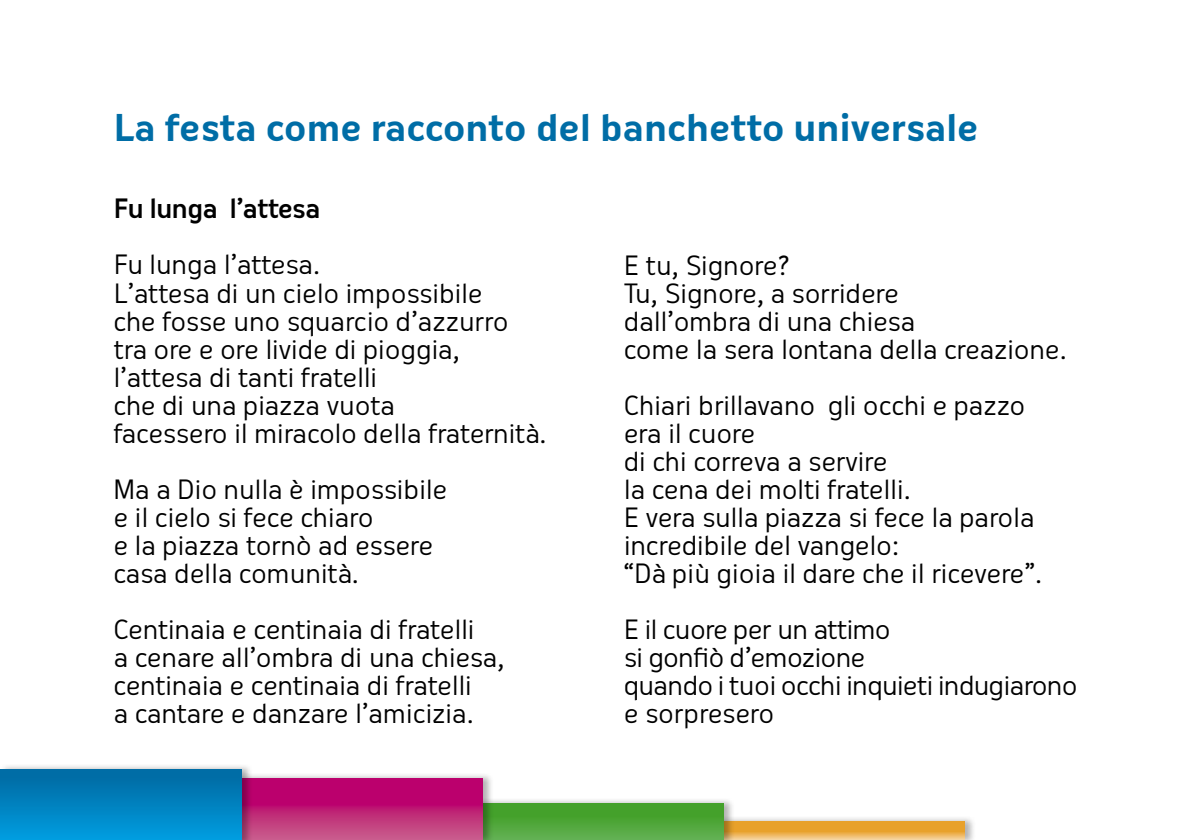
<style>
.page{position:relative;width:1191px;height:840px;background:#fff}
.page>*{position:absolute;margin:0;border:0;box-sizing:border-box;transform-origin:0 0}
.t1{font:700 36px "Oceania";letter-spacing:-.015em;color:#006da6}
.t2{font:26px/28px "Oceania";letter-spacing:-.02em;color:#000}
.t3{font:500 26px "Oceania";letter-spacing:-.03em;color:#000}
</style>
<div class="page">
<div style="left:708px;top:814px;width:268px;height:25px;background:#000;opacity:.3"></div>
<svg style="left:735px;top:821px;width:229px;height:18px;background:#eaaa42"></svg>
<div style="left:453px;top:796px;width:282px;height:43px;background:#000;opacity:.3"></div>
<svg style="left:494px;top:802px;width:229px;height:37px;background:#52a73c"></svg>
<div style="left:212px;top:771px;width:282px;height:68px;background:#000;opacity:.3"></div>
<svg style="left:253px;top:778px;width:229px;height:61px;background:#bf1f76"></svg>
<div style="left:0;top:762px;width:253px;height:77px;background:#000;opacity:.3"></div>
<div style="left:0;top:768px;width:241px;height:71px;background:linear-gradient(to bottom,#00679f,#009cde)"></div>
<h1 class="t1" style="left:113px;top:106px;width:866px">La festa come racconto del banchetto universale</h1>
<p class="t3" style="left:113px;top:193px;width:209px">Fu lunga l’attesa</p>
<p class="t2" style="left:113px;top:251px;width:435px">Fu lunga l’attesa.<br>L’attesa di un cielo impossibile<br>che fosse uno squarcio d’azzurro tra ore e ore livide di pioggia, l’attesa di tanti fratelli<br>che di una piazza vuota<br>facessero il miracolo della fraternità.</p>
<p class="t2" style="left:113px;top:475px;width:335px">Ma a Dio nulla è impossibile e il cielo si fece chiaro<br>e la piazza tornò ad essere casa della comunità.</p>
<p class="t2" style="left:113px;top:615px;width:393px">Centinaia e centinaia di fratelli<br>a cenare all’ombra di una chiesa, centinaia e centinaia di fratelli<br>a cantare e danzare l’amicizia.</p>
<p class="t2" style="left:624px;top:251px;width:444px">E tu, Signore?<br>Tu, Signore, a sorridere<br>dall’ombra di una chiesa<br>come la sera lontana della creazione.</p>
<p class="t2" style="left:624px;top:391px;width:420px">Chiari brillavano gli occhi e pazzo era il cuore<br>di chi correva a servire<br>la cena dei molti fratelli.<br>E vera sulla piazza si fece la parola incredibile del vangelo:<br>“Dà più gioia il dare che il ricevere”.</p>
<p class="t2" style="left:624px;top:615px;width:455px">E il cuore per un attimo<br>si gonfiò d’emozione<br>quando i tuoi occhi inquieti indugiarono e sorpresero</p>
</div>
